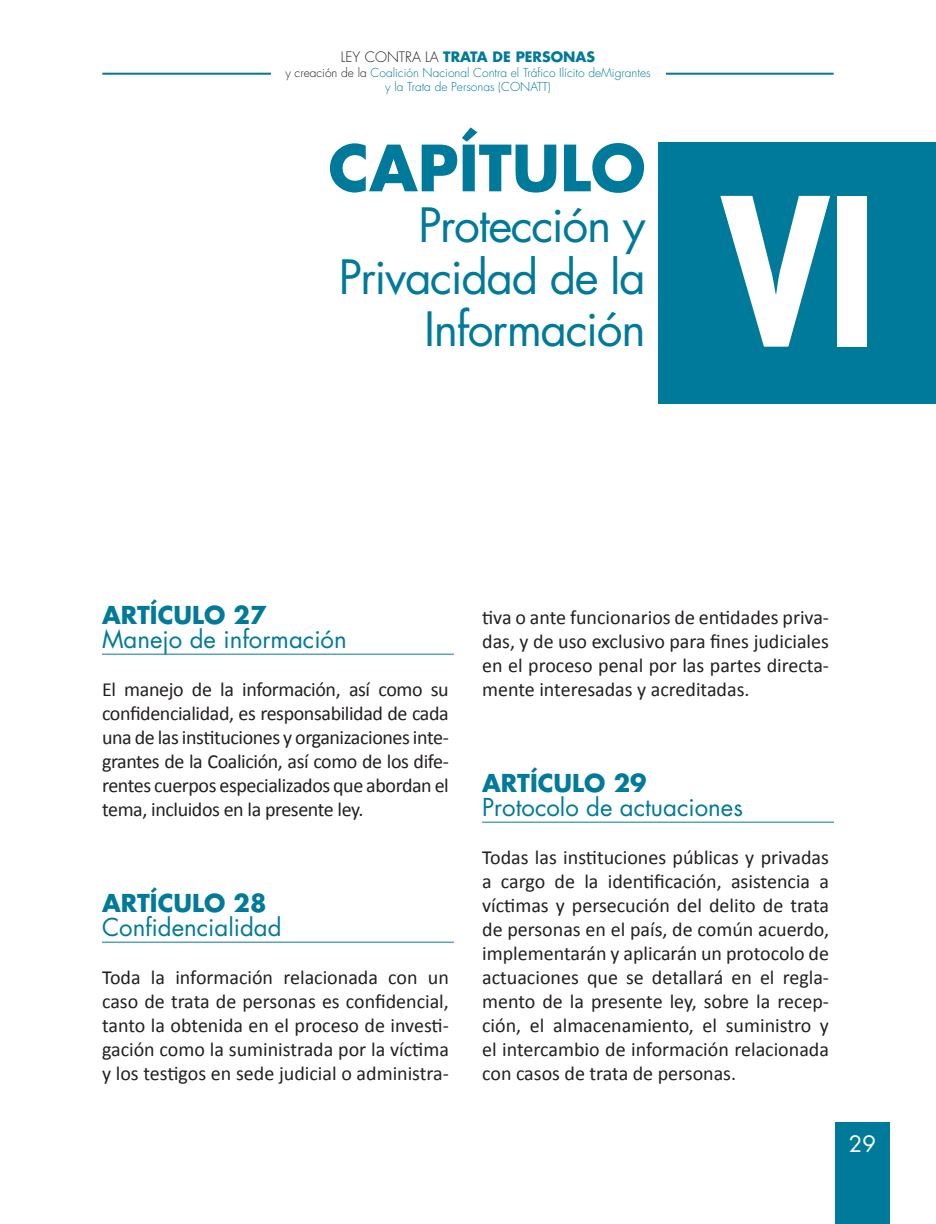
<style>
.page{position:relative;width:936px;height:1224px;background:#fff}
.page>*{position:absolute;margin:0;border:0;box-sizing:border-box;transform-origin:0 0}
.t1{font:700 condensed 200px "Futura LT";color:#fff}
.t2{font:700 62px "Futura LT";color:#007a9a}
.t3{font:46px/52px "Futura LT";letter-spacing:-.03em;color:#007a9a;text-align:right}
.subs{font:24px/24px "Futura LT";color:#007a9a}
.t4{font:22px "Futura LT";color:#fff}
.t5{font:20px/24px "Calibri";color:#231f20;text-align:justify}
.t6{font:700 14px "Futura LT";color:#007a9a}
.t7{font:300 12px/14.4px "Futura LT";color:#007a9a;text-align:center}
.s1{font-weight:300;color:#231f20}
.s2{color:#231f20}
.s3{font-weight:700}
</style>
<div class="page">
<hr style="left:102px;top:73px;width:732px;height:2px;background:#007a9a">
<div style="left:835px;top:1122px;width:55px;height:102px;background:#007a9a"></div>
<div style="left:271px;top:42px;width:394px;height:59px;background:#fff"></div>
<hr style="left:102px;top:654px;width:352px;height:1px;background:#007a9a">
<hr style="left:102px;top:942px;width:352px;height:1px;background:#007a9a">
<hr style="left:482px;top:822px;width:352px;height:1px;background:#007a9a">
<div style="left:658px;top:142px;width:278px;height:261px;background:#007a9a"></div>
<p class="t6" style="left:341px;top:48px;width:256px"><span class="s1">LEY CONTRA LA</span> TRATA DE PERSONAS</p>
<p class="t7" style="left:285px;top:66px;width:367px"><span class="s2">y creación de la</span> Coalición Nacional Contra el Tráfico Ilícito deMigrantes y la Trata de Personas (CONATT)</p>
<p class="t2" style="left:328px;top:127px;width:319px">CAPÍTULO</p>
<p class="t3" style="left:339px;top:200px;width:309px">Protección y<br>Privacidad de la<br>Información</p>
<p class="t1" style="left:719px;top:149px;width:160px">VI</p>
<p class="subs" style="left:102px;top:603px;width:246px"><span class="s3">ARTÍCULO 27<br></span>Manejo de información</p>
<p class="t5" style="left:102px;top:677px;width:348px">El manejo de la información, así como su confidencialidad, es responsabilidad de cada una de las instituciones y organizaciones inte&shy;grantes de la Coalición, así como de los dife&shy;rentes cuerpos especializados que abordan el tema, incluidos en la presente ley.</p>
<p class="subs" style="left:102px;top:891px;width:181px"><span class="s3">ARTÍCULO 28<br></span>Confidencialidad</p>
<p class="t5" style="left:102px;top:965px;width:348px">Toda la información relacionada con un caso de trata de personas es confidencial, tanto la obtenida en el proceso de investi&shy;gación como la suministrada por la víctima y los testigos en sede judicial o administra-</p>
<p class="t5" style="left:482px;top:605px;width:348px">tiva o ante funcionarios de entidades priva&shy;das, y de uso exclusivo para fines judiciales en el proceso penal por las partes directa&shy;mente interesadas y acreditadas.</p>
<p class="subs" style="left:482px;top:771px;width:262px"><span class="s3">ARTÍCULO 29<br></span>Protocolo de actuaciones</p>
<p class="t5" style="left:482px;top:845px;width:348px">Todas las instituciones públicas y privadas a cargo de la identificación, asistencia a víctimas y persecución del delito de trata de personas en el país, de común acuerdo, implementarán y aplicarán un protocolo de actuaciones que se detallará en el regla&shy;mento de la presente ley, sobre la recep&shy;ción, el almacenamiento, el suministro y el intercambio de información relacionada con casos de trata de personas.</p>
<p class="t4" style="left:849px;top:1130px;width:29px">29</p>
</div>
